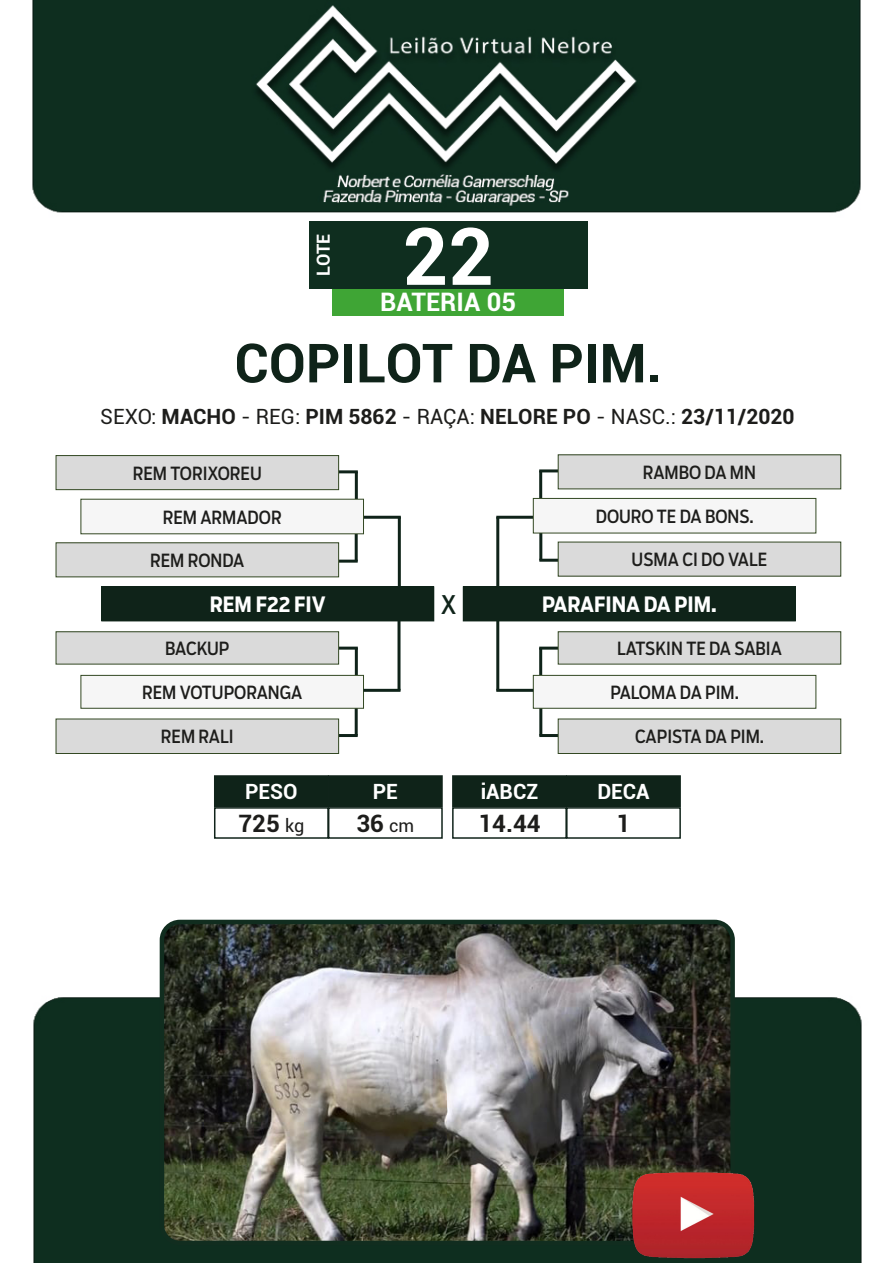
<style>
.page{position:relative;width:893px;height:1263px;background:#fff}
.page>*{position:absolute;margin:0;border:0;box-sizing:border-box;transform-origin:0 0}
.t1{font:700 79.5px "Roboto";color:#fff}
.t2{font:700 54px "Roboto";color:#0f2319}
.t3{font:700 25.5px "Roboto";color:#fff}
.t4{font:25.5px "Boomer Cond";color:#0f2319}
.t5{font:700 24px "Roboto";color:#1d1d1b}
.t6{font:700 21px "Roboto";color:#1d1d1b}
.t7{font:700 21px "Boomer Cond";color:#fff}
.t8{font:700 21px "Roboto";color:#fff}
.t9{font:18px "Boomer Cond";color:#1d1d1b}
.t10{font:700 18px "Roboto";color:#fff}
.s1{font-weight:400}
.s2{font-weight:400;font-size:18px}
</style>
<div class="page">
<img style="left:32px;top:0;width:830px;height:1263px">
<hr style="left:496px;top:517px;width:3px;height:70px;background:#0f2319">
<hr style="left:496px;top:516px;width:37px;height:3px;background:#0f2319">
<hr style="left:398px;top:517px;width:3px;height:70px;background:#0f2319">
<hr style="left:364px;top:516px;width:37px;height:3px;background:#0f2319">
<hr style="left:355px;top:648px;width:3px;height:27px;background:#0f2319">
<hr style="left:339px;top:647px;width:19px;height:3px;background:#0f2319">
<hr style="left:355px;top:708px;width:3px;height:28px;background:#0f2319">
<hr style="left:338px;top:734px;width:20px;height:3px;background:#0f2319">
<hr style="left:539px;top:648px;width:3px;height:27px;background:#0f2319">
<hr style="left:539px;top:647px;width:19px;height:3px;background:#0f2319">
<hr style="left:539px;top:708px;width:3px;height:28px;background:#0f2319">
<hr style="left:539px;top:734px;width:20px;height:3px;background:#0f2319">
<hr style="left:539px;top:471px;width:3px;height:27px;background:#0f2319">
<hr style="left:539px;top:469px;width:19px;height:3px;background:#0f2319">
<hr style="left:539px;top:533px;width:3px;height:27px;background:#0f2319">
<hr style="left:539px;top:559px;width:20px;height:3px;background:#0f2319">
<hr style="left:355px;top:534px;width:3px;height:27px;background:#0f2319">
<hr style="left:338px;top:560px;width:20px;height:3px;background:#0f2319">
<hr style="left:355px;top:472px;width:3px;height:27px;background:#0f2319">
<hr style="left:339px;top:470px;width:19px;height:3px;background:#0f2319">
<hr style="left:512px;top:567px;width:283px;height:1px;background:#fff">
<div style="left:558px;top:542px;width:283px;height:34px;background:#dadada"></div>
<div style="left:56px;top:543px;width:283px;height:34px;background:#dadada"></div>
<div style="left:56px;top:542px;width:283px;height:35px;border:1px solid #334823"></div>
<div style="left:56px;top:719px;width:283px;height:34px;background:#dadada"></div>
<div style="left:56px;top:719px;width:283px;height:35px;border:1px solid #334823"></div>
<div style="left:558px;top:719px;width:283px;height:34px;background:#dadada"></div>
<div style="left:558px;top:719px;width:283px;height:35px;border:1px solid #334823"></div>
<div style="left:533px;top:498px;width:283px;height:35px;background:#f6f6f6"></div>
<div style="left:533px;top:498px;width:283px;height:35px;border:1px solid #334823"></div>
<div style="left:81px;top:499px;width:282px;height:35px;background:#f6f6f6"></div>
<div style="left:81px;top:675px;width:282px;height:33px;background:#f6f6f6"></div>
<div style="left:81px;top:675px;width:283px;height:34px;border:1px solid #334823"></div>
<div style="left:533px;top:675px;width:283px;height:33px;background:#f6f6f6"></div>
<div style="left:533px;top:675px;width:283px;height:34px;border:1px solid #334823"></div>
<div style="left:558px;top:455px;width:283px;height:34px;background:#dadada"></div>
<div style="left:558px;top:454px;width:283px;height:35px;border:1px solid #334823"></div>
<div style="left:56px;top:456px;width:283px;height:34px;background:#dadada"></div>
<div style="left:56px;top:455px;width:283px;height:35px;border:1px solid #334823"></div>
<div style="left:56px;top:632px;width:283px;height:32px;background:#dadada"></div>
<div style="left:56px;top:631px;width:283px;height:33px;border:1px solid #334823"></div>
<div style="left:558px;top:632px;width:283px;height:32px;background:#dadada"></div>
<div style="left:558px;top:631px;width:283px;height:33px;border:1px solid #334823"></div>
<div style="left:434px;top:587px;width:28px;height:34px;background:#fff"></div>
<div style="left:102px;top:587px;width:332px;height:34px;background:#0f2319"></div>
<div style="left:101px;top:586px;width:333px;height:35px;border:1px solid #0e2318"></div>
<div style="left:463px;top:587px;width:332px;height:34px;background:#0f2319"></div>
<div style="left:463px;top:586px;width:333px;height:35px;border:1px solid #0e2318"></div>
<hr style="left:397px;top:620px;width:3px;height:70px;background:#0f2319">
<hr style="left:363px;top:689px;width:37px;height:3px;background:#0f2319">
<hr style="left:496px;top:620px;width:3px;height:70px;background:#0f2319">
<hr style="left:496px;top:689px;width:37px;height:3px;background:#0f2319">
<div style="left:332px;top:287px;width:232px;height:29px;background:#3fa535"></div>
<div style="left:309px;top:221px;width:278px;height:68px;background:#0f2e1f"></div>
<img style="left:162px;top:922px;width:571px;height:321px">
<div style="left:160px;top:920px;width:575px;height:325px;border:4px solid #112d1f;border-radius:18px"></div>
<img style="left:631px;top:1170px;width:126px;height:90px">
<div style="left:215px;top:776px;width:113px;height:30px;background:#0f2319"></div>
<div style="left:214px;top:775px;width:115px;height:32px;border:2px solid #10231a"></div>
<div style="left:214px;top:807px;width:115px;height:32px;border:2px solid #10231a"></div>
<div style="left:329px;top:776px;width:113px;height:30px;background:#0f2319"></div>
<div style="left:328px;top:775px;width:115px;height:32px;border:2px solid #10231a"></div>
<div style="left:328px;top:807px;width:115px;height:32px;border:2px solid #10231a"></div>
<div style="left:453px;top:776px;width:113px;height:30px;background:#0f2319"></div>
<div style="left:452px;top:775px;width:115px;height:32px;border:2px solid #10231a"></div>
<div style="left:452px;top:807px;width:115px;height:32px;border:2px solid #10231a"></div>
<div style="left:567px;top:776px;width:113px;height:30px;background:#0f2319"></div>
<div style="left:566px;top:775px;width:115px;height:32px;border:2px solid #10231a"></div>
<div style="left:566px;top:807px;width:115px;height:32px;border:2px solid #10231a"></div>
<p class="t10" style="left:311px;top:276px;width:44px;rotate:-90deg">LOTE</p>
<p class="t1" style="left:402px;top:200px;width:93px">22</p>
<p class="t3" style="left:380px;top:284px;width:137px">BATERIA 05</p>
<p class="t2" style="left:234px;top:325px;width:429px">COPILOT DA PIM.</p>
<p class="t6" style="left:100px;top:402px;width:696px"><span class="s1">SEXO:</span> MACHO <span class="s1">- REG:</span> PIM 5862 <span class="s1">- RAÇA:</span> NELORE PO <span class="s1">- NASC.:</span> 23/11/2020</p>
<p class="t9" style="left:133px;top:463px;width:130px">REM TORIXOREU</p>
<p class="t9" style="left:643px;top:462px;width:115px">RAMBO DA MN</p>
<p class="t9" style="left:163px;top:506px;width:120px">REM ARMADOR</p>
<p class="t9" style="left:596px;top:506px;width:160px">DOURO TE DA BONS.</p>
<p class="t9" style="left:150px;top:550px;width:96px">REM RONDA</p>
<p class="t9" style="left:632px;top:549px;width:137px">USMA CI DO VALE</p>
<p class="t7" style="left:210px;top:592px;width:117px">REM F22 FIV</p>
<p class="t4" style="left:441px;top:590px;width:17px">X</p>
<p class="t7" style="left:542px;top:592px;width:176px">PARAFINA DA PIM.</p>
<p class="t9" style="left:165px;top:638px;width:66px">BACKUP</p>
<p class="t9" style="left:617px;top:638px;width:166px">LATSKIN TE DA SABIA</p>
<p class="t9" style="left:142px;top:682px;width:162px">REM VOTUPORANGA</p>
<p class="t9" style="left:611px;top:682px;width:130px">PALOMA DA PIM.</p>
<p class="t9" style="left:161px;top:726px;width:74px">REM RALI</p>
<p class="t9" style="left:635px;top:726px;width:130px">CAPISTA DA PIM.</p>
<p class="t8" style="left:245px;top:777px;width:54px">PESO</p>
<p class="t5" style="left:238px;top:806px;width:67px">725 <span class="s2">kg</span></p>
<p class="t8" style="left:373px;top:777px;width:27px">PE</p>
<p class="t5" style="left:356px;top:806px;width:59px">36 <span class="s2">cm</span></p>
<p class="t8" style="left:481px;top:777px;width:59px">iABCZ</p>
<p class="t5" style="left:478px;top:806px;width:64px">14.44</p>
<p class="t8" style="left:597px;top:777px;width:54px">DECA</p>
<p class="t5" style="left:617px;top:806px;width:15px">1</p>
</div>
